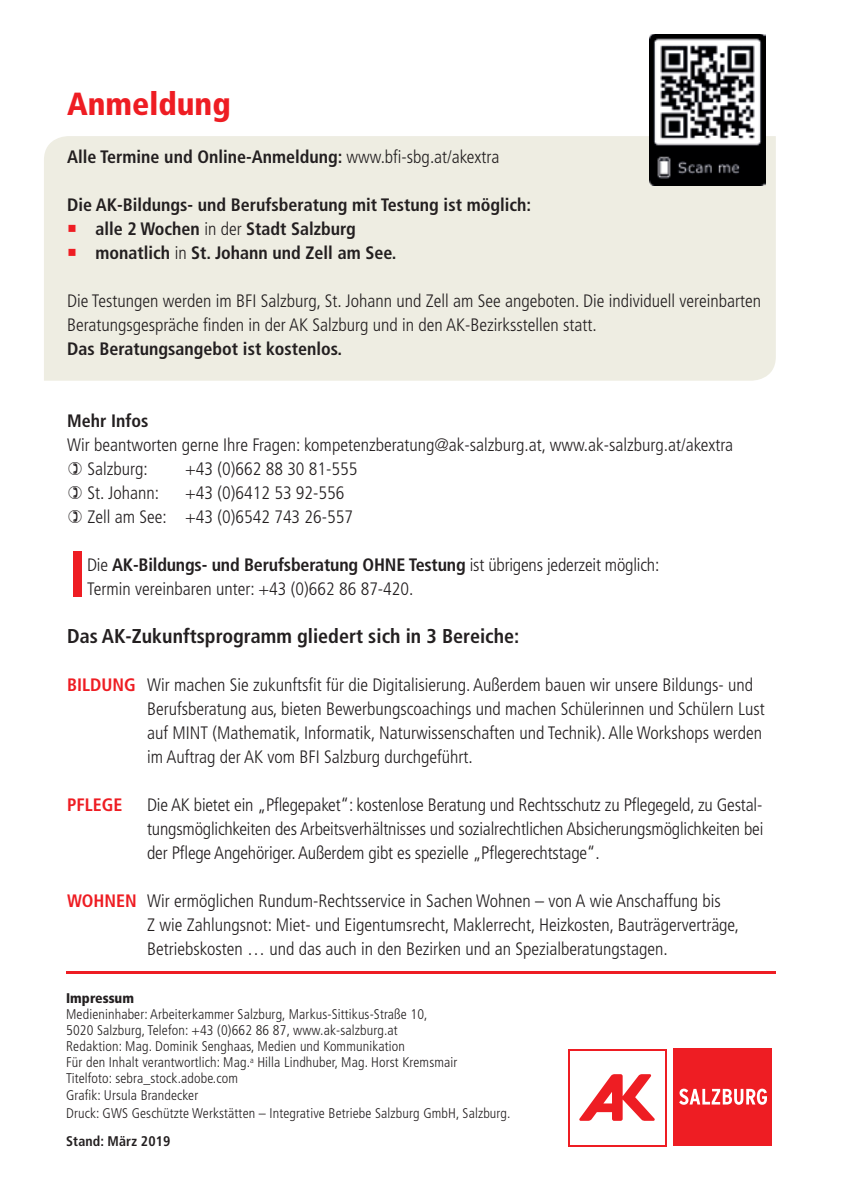
<style>
.page{position:relative;width:842px;height:1191px;background:#fff}
.page>*{position:absolute;margin:0;border:0;box-sizing:border-box;transform-origin:0 0}
.t1{font:900 condensed 32px "Frutiger LT Std";color:#ee1d23}
.t2{font:700 condensed 20px "Frutiger LT Std";color:#231f20}
.t3{font:300 condensed 18px/24px "Frutiger LT Std";color:#231f20}
.t4{font:700 condensed 18px "Frutiger LT Std";color:#231f20}
.t5{font:700 condensed 18px "Frutiger LT Std";color:#ee1d23}
.t6{font:300 condensed 14px/16px "Frutiger LT Std";letter-spacing:.01em;color:#231f20}
.t7{font:700 condensed 14px "Frutiger LT Std";letter-spacing:.01em;color:#231f20}
.t8{font:900 condensed 14px "Frutiger LT Std";color:#231f20}
.s1{font-weight:300}
.s2{color:#ee1d23}
.s3{font-weight:700}
.s4{font-weight:700;color:#ee1d23}
</style>
<div class="page">
<div style="left:44px;top:136px;width:732px;height:245px;background:#eeede2"></div>
<div style="left:673px;top:1048px;width:98px;height:98px;background:#ee1d23"></div>
<div style="left:568px;top:1048px;width:98px;height:98px;background:linear-gradient(to right,#fff,#fff)"></div>
<div style="left:570px;top:1050px;width:94px;height:94px;background:#fff"></div>
<svg style="left:579px;top:1074px;width:76px;height:47px"></svg>
<svg style="left:679px;top:1088px;width:88px;height:16px"></svg>
<hr style="left:66px;top:971px;width:710px;height:2px;background:#ee1d23">
<img style="left:649px;top:34px;width:117px;height:151px">
<div style="left:73px;top:551px;width:8px;height:46px;background:#ee1d23"></div>
<h1 class="t1" style="left:67px;top:85px;width:165px">Anmeldung</h1>
<p class="t4" style="left:67px;top:146px;width:434px">Alle Termine und Online-Anmeldung: <span class="s1">www.bfi-sbg.at/akextra</span></p>
<p class="t4" style="left:67px;top:194px;width:465px">Die AK-Bildungs- und Berufsberatung mit Testung ist möglich:</p>
<p class="t4" style="left:67px;top:218px;width:290px"><span class="s2">○</span> alle 2 Wochen <span class="s1">in der</span> Stadt Salzburg</p>
<p class="t4" style="left:67px;top:242px;width:331px"><span class="s2">○</span> monatlich <span class="s1">in</span> St. Johann und Zell am See.</p>
<p class="t3" style="left:67px;top:289px;width:695px">Die Testungen werden im BFI Salzburg, St. Johann und Zell am See angeboten. Die individuell vereinbarten<br>Beratungsgespräche finden in der AK Salzburg und in den AK-Bezirksstellen statt.</p>
<p class="t4" style="left:67px;top:338px;width:277px">Das Beratungsangebot ist kostenlos.</p>
<p class="t4" style="left:67px;top:410px;width:83px">Mehr Infos</p>
<p class="t3" style="left:87px;top:433px;width:647px;text-indent:-20px">Wir beantworten gerne Ihre Fragen: kompetenzberatung@ak-salzburg.at, www.ak-salzburg.at/akextra<br>Salzburg:</p>
<p class="t3" style="left:185px;top:457px;width:174px">+43 (0)662 88 30 81-555</p>
<p class="t3" style="left:87px;top:481px;width:267px;text-indent:98px">+43 (0)6412 53 92-556<br>Zell am See: +43 (0)6542 743 26-557</p>
<p class="t3" style="left:87px;top:553px;width:574px">Die <span class="s3">AK-Bildungs- und Berufsberatung OHNE Testung</span> ist übrigens jederzeit möglich:<br>Termin vereinbaren unter: +43 (0)662 86 87-420.</p>
<p class="t2" style="left:67px;top:624px;width:454px">Das AK-Zukunftsprogramm gliedert sich in 3 Bereiche:</p>
<p class="t3" style="left:147px;top:673px;width:619px;text-indent:-80px"><span class="s4">BILDUNG</span> Wir machen Sie zukunftsfit für die Digitalisierung. Außerdem bauen wir unsere Bildungs- und Berufsberatung aus, bieten Bewerbungscoachings und machen Schülerinnen und Schülern Lust auf MINT (Mathematik, Informatik, Naturwissenschaften und Technik). Alle Workshops werden im Auftrag der AK vom BFI Salzburg durchgeführt.</p>
<p class="t5" style="left:67px;top:794px;width:57px">PFLEGE</p>
<p class="t3" style="left:147px;top:793px;width:618px;text-align:justify">Die AK bietet ein „Pflegepaket“: kostenlose Beratung und Rechtsschutz zu Pflegegeld, zu Gestal&shy;tungsmöglichkeiten des Arbeitsverhältnisses und sozialrechtlichen Absicherungsmöglichkeiten bei der Pflege Angehöriger. Außerdem gibt es spezielle „Pflegerechtstage“.</p>
<p class="t3" style="left:147px;top:889px;width:593px;text-indent:-80px"><span class="s4">WOHNEN</span> Wir ermöglichen Rundum-Rechtsservice in Sachen Wohnen – von A wie Anschaffung bis<br>Z wie Zahlungsnot: Miet- und Eigentumsrecht, Maklerrecht, Heizkosten, Bauträgerverträge,<br>Betriebskosten … und das auch in den Bezirken und an Spezialberatungstagen.</p>
<p class="t3" style="left:87px;top:481px;width:73px">St. Johann:</p>
<p class="t8" style="left:66px;top:990px;width:69px">Impressum</p>
<p class="t6" style="left:66px;top:1006px;width:393px">Medieninhaber: Arbeiterkammer Salzburg, Markus-Sittikus-Straße 10, 5020 Salzburg, Telefon: +43 (0)662 86 87, www.ak-salzburg.at<br>Redaktion: Mag. Dominik Senghaas, Medien und Kommunikation<br>Für den Inhalt verantwortlich: Mag.<sup>a</sup> Hilla Lindhuber, Mag. Horst Kremsmair Titelfoto: sebra_stock.adobe.com<br>Grafik: Ursula Brandecker</p>
<p class="t6" style="left:66px;top:1104px;width:446px">Druck: GWS Geschützte Werkstätten – Integrative Betriebe Salzburg GmbH, Salzburg.</p>
<p class="t7" style="left:66px;top:1132px;width:106px">Stand: März 2019</p>
</div>
